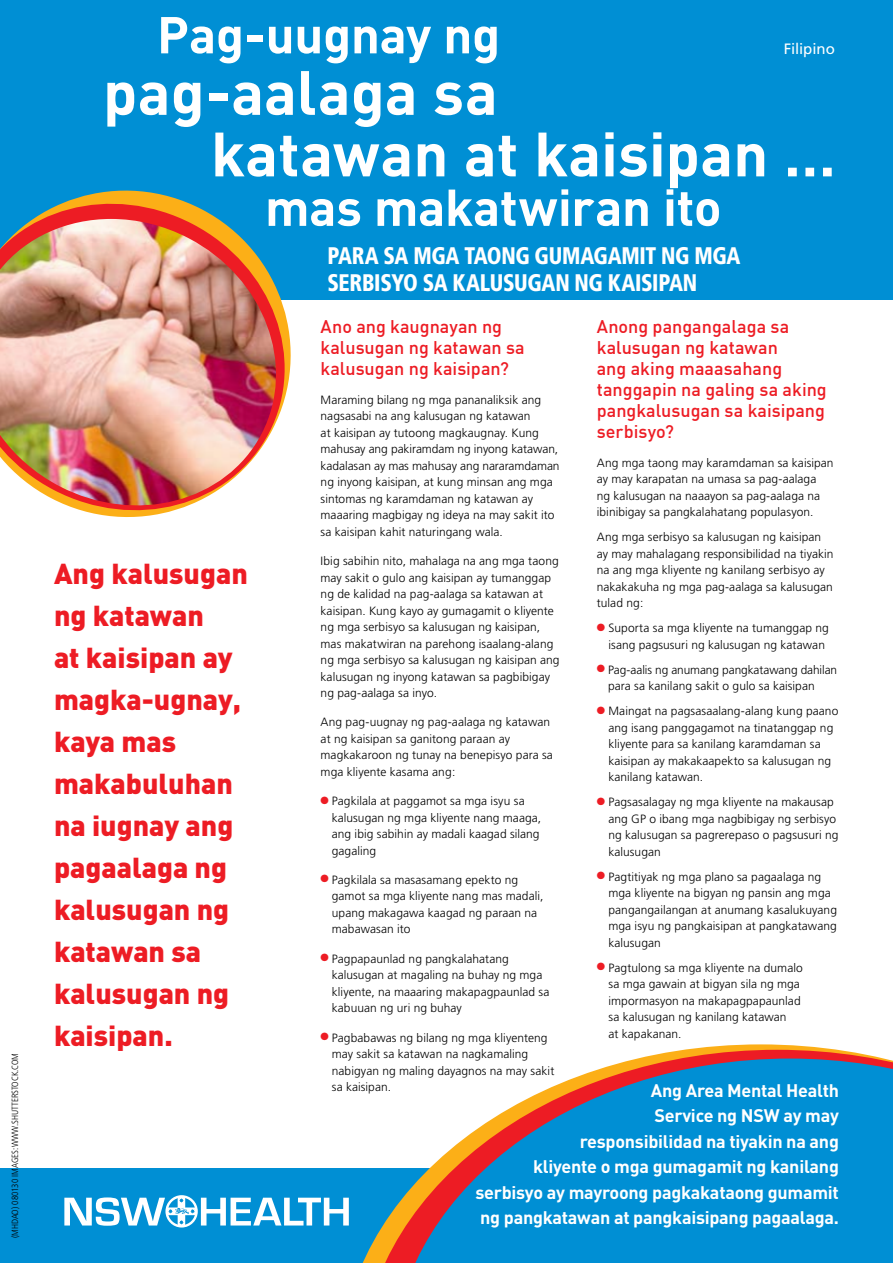
<style>
.page{position:relative;width:893px;height:1263px;background:#008fd4}
.page>*{position:absolute;margin:0;border:0;box-sizing:border-box;transform-origin:0 0}
.t1{font:700 61.5px/61.5px "DIN";color:#fff}
.t2{font:700 51px "DIN";letter-spacing:-.005em;color:#fff}
.t3{font:900 28.5px/42px "DIN";color:#ed1c24}
.t4{font:900 condensed 24px/27px "Frutiger";letter-spacing:-.015em;color:#fff;scale:.9 1}
.t5{font:700 18px/25.5px "DIN";letter-spacing:-.015em;color:#fff;text-align:right}
.t6{font:500 18px/21px "DIN";color:#ed1c24}
.t7{font:15px "Frutiger";letter-spacing:-.005em;color:#fff}
.t8{font:300 12px/16.5px "Frutiger";letter-spacing:.005em;color:#000}
.t9{font:300 condensed 9px "Frutiger";color:#000}
.s1{color:#ed1c24}
</style>
<div class="page">
<div style="left:0;top:300px;width:893px;height:868px;background:#fff"></div>
<div style="left:165px;top:1195px;width:33px;height:32px;border:2px solid #fff;border-radius:50%"></div>
<svg style="left:64px;top:1196px;width:276px;height:30px"></svg>
<svg style="left:340px;top:1044px;width:498px;height:182px"></svg>
<svg style="left:360px;top:1050px;width:521px;height:213px"></svg>
<svg style="left:392px;top:1058px;width:501px;height:205px;fill:#008fd4"></svg>
<svg style="left:74px;top:190px;width:103px;height:9px"></svg>
<svg style="left:33px;top:199px;width:185px;height:318px"></svg>
<img style="left:0;top:219px;width:291px;height:292px">
<p class="t9" style="left:10px;top:1238px;width:187px;rotate:-90deg">(MHDAO) 080130 IMAGES: WWW.SHUTTERSTOCK.COM</p>
<h2 class="t2" style="left:157px;top:2px;width:345px">Pag-uugnay ng</h2>
<h1 class="t1" style="left:211px;top:59px;width:626px;text-indent:-108px">pag-aalaga sa<br>katawan at kaisipan …</h1>
<h2 class="t2" style="left:265px;top:174px;width:458px">mas makatwiran ito</h2>
<p class="t7" style="left:784px;top:40px;width:53px">Filipino</p>
<h3 class="t3" style="left:54px;top:551px;width:195px">Ang kalusugan ng katawan<br>at kaisipan ay magka-ugnay, kaya mas makabuluhan na iugnay ang pagaalaga ng kalusugan ng katawan sa kalusugan ng kaisipan.</h3>
<h3 class="t4" style="left:327px;top:242px;width:461px">PARA SA MGA TAONG GUMAGAMIT NG MGA<br>SERBISYO SA KALUSUGAN NG KAISIPAN</h3>
<h3 class="t6" style="left:321px;top:315px;width:206px">Ano ang kaugnayan ng kalusugan ng katawan sa kalusugan ng kaisipan?</h3>
<p class="t8" style="left:321px;top:392px;width:240px">Maraming bilang ng mga pananaliksik ang nagsasabi na ang kalusugan ng katawan<br>at kaisipan ay tutoong magkaugnay. Kung mahusay ang pakiramdam ng inyong katawan, kadalasan ay mas mahusay ang nararamdaman ng inyong kaisipan, at kung minsan ang mga sintomas ng karamdaman ng katawan ay maaaring magbigay ng ideya na may sakit ito sa kaisipan kahit naturingang wala.</p>
<p class="t8" style="left:321px;top:553px;width:241px">Ibig sabihin nito, mahalaga na ang mga taong may sakit o gulo ang kaisipan ay tumanggap ng de kalidad na pag-aalaga sa katawan at kaisipan. Kung kayo ay gumagamit o kliyente ng mga serbisyo sa kalusugan ng kaisipan, mas makatwiran na parehong isaalang-alang ng mga serbisyo sa kalusugan ng kaisipan ang kalusugan ng inyong katawan sa pagbibigay ng pag-aalaga sa inyo.</p>
<p class="t8" style="left:321px;top:714px;width:234px">Ang pag-uugnay ng pag-aalaga ng katawan at ng kaisipan sa ganitong paraan ay magkakaroon ng tunay na benepisyo para sa mga kliyente kasama ang:</p>
<p class="t8" style="left:332px;top:793px;width:211px;text-indent:-11px"><span class="s1">●</span> Pagkilala at paggamot sa mga isyu sa kalusugan ng mga kliyente nang maaga, ang ibig sabihin ay madali kaagad silang gagaling</p>
<p class="t8" style="left:332px;top:872px;width:213px;text-indent:-11px"><span class="s1">●</span> Pagkilala sa masasamang epekto ng gamot sa mga kliyente nang mas madali, upang makagawa kaagad ng paraan na mabawasan ito</p>
<p class="t8" style="left:332px;top:950px;width:219px;text-indent:-11px"><span class="s1">●</span> Pagpapaunlad ng pangkalahatang kalusugan at magaling na buhay ng mga kliyente, na maaaring makapagpaunlad sa kabuuan ng uri ng buhay</p>
<p class="t8" style="left:332px;top:1029px;width:224px;text-indent:-11px"><span class="s1">●</span> Pagbabawas ng bilang ng mga kliyenteng may sakit sa katawan na nagkamaling nabigyan ng maling dayagnos na may sakit sa kaisipan.</p>
<h3 class="t6" style="left:597px;top:315px;width:231px">Anong pangangalaga sa kalusugan ng katawan<br>ang aking maaasahang tanggapin na galing sa aking pangkalusugan sa kaisipang serbisyo?</h3>
<p class="t8" style="left:597px;top:455px;width:238px">Ang mga taong may karamdaman sa kaisipan ay may karapatan na umasa sa pag-aalaga<br>ng kalusugan na naaayon sa pag-aalaga na ibinibigay sa pangkalahatang populasyon.</p>
<p class="t8" style="left:597px;top:529px;width:238px">Ang mga serbisyo sa kalusugan ng kaisipan ay may mahalagang responsibilidad na tiyakin na ang mga kliyente ng kanilang serbisyo ay nakakakuha ng mga pag-aalaga sa kalusugan tulad ng:</p>
<p class="t8" style="left:608px;top:620px;width:222px;text-indent:-12px"><span class="s1">●</span> Suporta sa mga kliyente na tumanggap ng isang pagsusuri ng kalusugan ng katawan</p>
<p class="t8" style="left:608px;top:662px;width:231px;text-indent:-11px"><span class="s1">●</span> Pag-aalis ng anumang pangkatawang dahilan para sa kanilang sakit o gulo sa kaisipan</p>
<p class="t8" style="left:608px;top:703px;width:231px;text-indent:-12px"><span class="s1">●</span> Maingat na pagsasaalang-alang kung paano ang isang panggagamot na tinatanggap ng kliyente para sa kanilang karamdaman sa kaisipan ay makakaapekto sa kalusugan ng kanilang katawan.</p>
<p class="t8" style="left:608px;top:794px;width:232px;text-indent:-12px"><span class="s1">●</span> Pagsasalagay ng mga kliyente na makausap ang GP o ibang mga nagbibigay ng serbisyo ng kalusugan sa pagrerepaso o pagsusuri ng kalusugan</p>
<p class="t8" style="left:608px;top:869px;width:230px;text-indent:-12px"><span class="s1">●</span> Pagtitiyak ng mga plano sa pagaalaga ng mga kliyente na bigyan ng pansin ang mga pangangailangan at anumang kasalukuyang mga isyu ng pangkaisipan at pangkatawang kalusugan</p>
<p class="t8" style="left:608px;top:960px;width:196px;text-indent:-12px"><span class="s1">●</span> Pagtulong sa mga kliyente na dumalo sa mga gawain at bigyan sila ng mga impormasyon na makapagpapaunlad sa kalusugan ng kanilang katawan<br>at kapakanan.</p>
<h3 class="t5" style="left:475px;top:1077px;width:365px">Ang Area Mental Health<br>Service ng NSW ay may<br>responsibilidad na tiyakin na ang<br>kliyente o mga gumagamit ng kanilang serbisyo ay mayroong pagkakataong gumamit ng pangkatawan at pangkaisipang pagaalaga.</h3>
</div>
